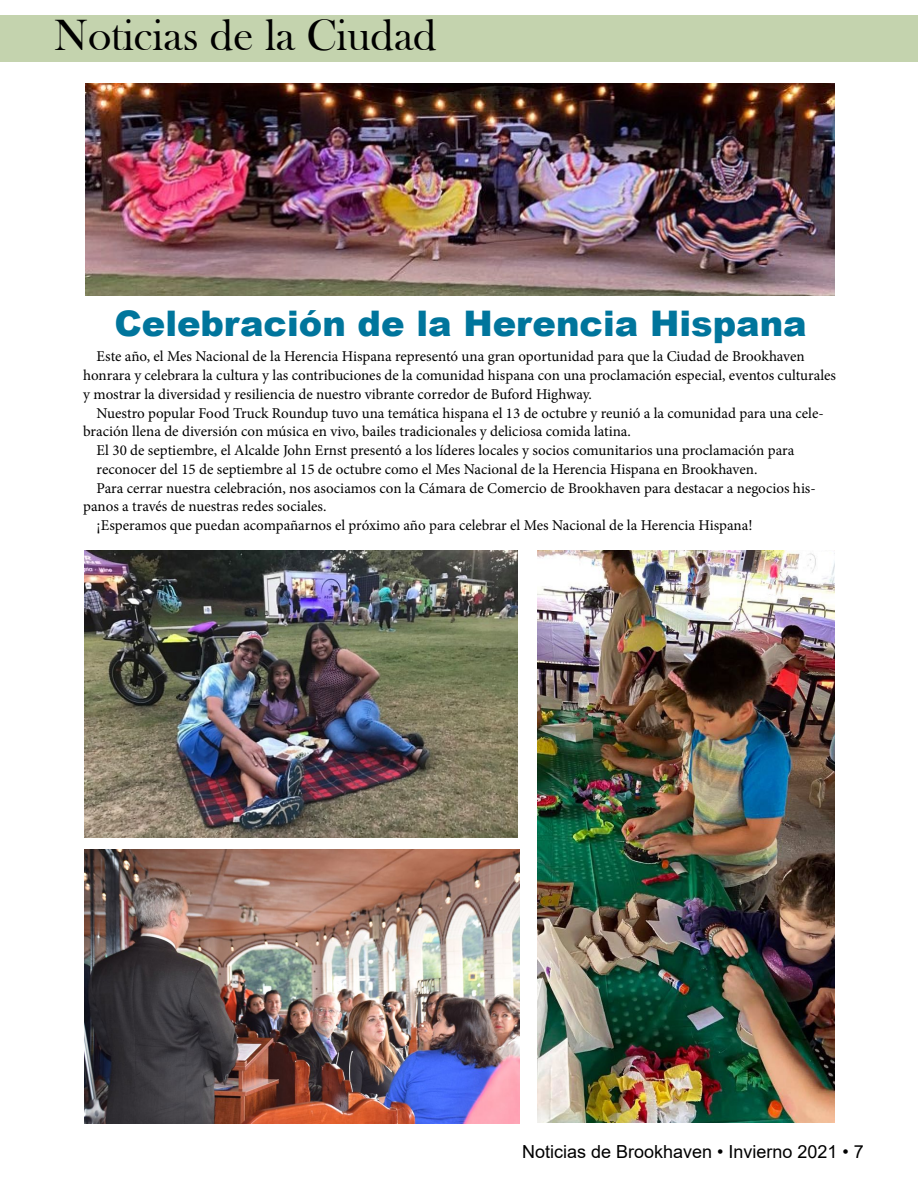
<style>
.page{position:relative;width:918px;height:1188px;background:#fff}
.page>*{position:absolute;margin:0;border:0;box-sizing:border-box;transform-origin:0 0}
.t1{font:45px "Bask Old Face";color:#000}
.t2{font:900 35.25px "Arial";color:#00759c}
.t3{font:18px "Arial";color:#000}
.t4{font:15px/18.8px "Minion Pro";color:#000}
</style>
<div class="page">
<div style="left:0;top:15px;width:918px;height:47px;background:#c4d3ae"></div>
<img style="left:85px;top:84px;width:749px;height:212px">
<img style="left:537px;top:550px;width:298px;height:573px">
<img style="left:84px;top:550px;width:433px;height:287px">
<img style="left:85px;top:850px;width:434px;height:274px">
<h1 class="t1" style="left:54px;top:11px;width:384px">Noticias de la Ciudad</h1>
<h2 class="t2" style="left:115px;top:298px;width:694px">Celebración de la Herencia Hispana</h2>
<p class="t4" style="left:83px;top:347px;width:754px;text-indent:14px">Este año, el Mes Nacional de la Herencia Hispana representó una gran oportunidad para que la Ciudad de Brookhaven honrara y celebrara la cultura y las contribuciones de la comunidad hispana con una proclamación especial, eventos culturales y mostrar la diversidad y resiliencia de nuestro vibrante corredor de Buford Highway.</p>
<p class="t4" style="left:97px;top:404px;width:729px">Nuestro popular Food Truck Roundup tuvo una temática hispana el 13 de octubre y reunió a la comunidad para una cele-</p>
<p class="t4" style="left:83px;top:422px;width:549px">bración llena de diversión con música en vivo, bailes tradicionales y deliciosa comida latina.</p>
<p class="t4" style="left:97px;top:441px;width:699px">El 30 de septiembre, el Alcalde John Ernst presentó a los líderes locales y socios comunitarios una proclamación para</p>
<p class="t4" style="left:97px;top:460px;width:662px">reconocer del 15 de septiembre al 15 de octubre como el Mes Nacional de la Herencia Hispana en Brookhaven.</p>
<p class="t4" style="left:97px;top:479px;width:721px">Para cerrar nuestra celebración, nos asociamos con la Cámara de Comercio de Brookhaven para destacar a negocios his-</p>
<p class="t4" style="left:83px;top:497px;width:245px">panos a través de nuestras redes sociales.</p>
<p class="t4" style="left:97px;top:516px;width:657px">¡Esperamos que puedan acompañarnos el próximo año para celebrar el Mes Nacional de la Herencia Hispana!</p>
<p class="t3" style="left:522px;top:1139px;width:343px">Noticias de Brookhaven • Invierno 2021 • 7</p>
</div>
